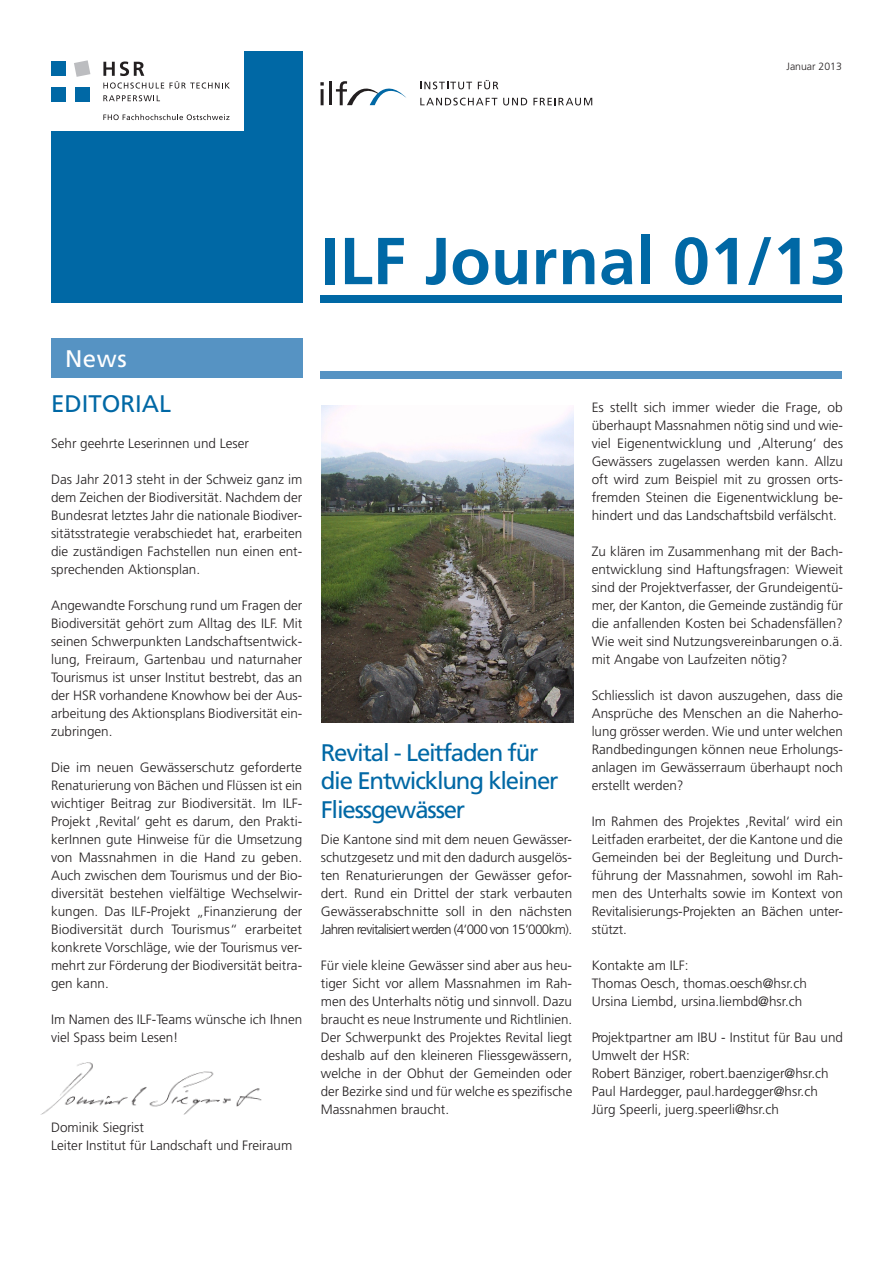
<style>
.page{position:relative;width:893px;height:1263px;background:#fff}
.page>*{position:absolute;margin:0;border:0;box-sizing:border-box;transform-origin:0 0}
.Legende{font:700 66.3px "Frutiger LT Pro";color:#0068a5}
.Titel_über_Spalten{font:24px/28.5px "Frutiger LT Pro";letter-spacing:-.05em;color:#0068a5}
.Titel_über_Spalten-2{font:24px "Frutiger LT Pro";color:#0068a5}
.t1{font:24px "Frutiger LT Pro";color:#fff}
.Lauftext{font:300 13.5px/18px "Frutiger LT Pro";color:#231f20;text-align:justify}
.Legende-2{font:300 10.5px "Frutiger LT Pro";color:#231f20}
</style>
<div class="page">
<svg style="left:420px;top:82px;width:52px;height:7px"></svg>
<svg style="left:478px;top:80px;width:20px;height:9px"></svg>
<svg style="left:420px;top:98px;width:77px;height:7px"></svg>
<svg style="left:503px;top:98px;width:24px;height:7px"></svg>
<svg style="left:533px;top:98px;width:59px;height:7px"></svg>
<svg style="left:320px;top:82px;width:4px;height:4px"></svg>
<hr style="left:321px;top:89px;width:3px;height:16px;background:#231f20">
<hr style="left:329px;top:82px;width:3px;height:23px;background:#231f20">
<svg style="left:336px;top:81px;width:70px;height:24px"></svg>
<div style="left:51px;top:339px;width:251px;height:39px;background:#5693c3"></div>
<div style="left:321px;top:371px;width:521px;height:7px;background:#5693c3"></div>
<div style="left:321px;top:295px;width:521px;height:7px;background:#0068a5"></div>
<div style="left:51px;top:51px;width:251px;height:251px;background:#0068a5"></div>
<div style="left:13px;top:50px;width:230px;height:81px;background:#fff"></div>
<div style="left:51px;top:62px;width:14px;height:14px;background:#0068a5"></div>
<div style="left:51px;top:87px;width:14px;height:14px;background:#0068a5"></div>
<div style="left:75px;top:87px;width:14px;height:14px;background:#0068a5"></div>
<svg style="left:74px;top:60px;width:16px;height:17px"></svg>
<svg style="left:103px;top:114px;width:126px;height:6px"></svg>
<svg style="left:103px;top:61px;width:41px;height:15px"></svg>
<svg style="left:103px;top:82px;width:61px;height:7px"></svg>
<svg style="left:170px;top:81px;width:60px;height:8px"></svg>
<svg style="left:103px;top:95px;width:57px;height:6px"></svg>
<img style="left:322px;top:405px;width:251px;height:317px">
<img style="left:41px;top:1062px;width:221px;height:52px">
<p class="Legende-2" style="left:786px;top:61px;width:57px">Januar 2013</p>
<p class="Legende" style="left:321px;top:222px;width:527px">ILF Journal 01/13</p>
<p class="t1" style="left:65px;top:345px;width:63px">News</p>
<p class="Titel_über_Spalten-2" style="left:51px;top:390px;width:122px">EDITORIAL</p>
<p class="Lauftext" style="left:51px;top:435px;width:200px">Sehr geehrte Leserinnen und Leser</p>
<p class="Lauftext" style="left:51px;top:471px;width:253px">Das Jahr 2013 steht in der Schweiz ganz im dem Zeichen der Biodiversität. Nachdem der Bundesrat letztes Jahr die nationale Biodiver&shy;sitätsstrategie verabschiedet hat, erarbeiten die zuständigen Fachstellen nun einen ent&shy;sprechenden Aktionsplan.</p>
<p class="Lauftext" style="left:51px;top:597px;width:253px">Angewandte Forschung rund um Fragen der Biodiversität gehört zum Alltag des ILF. Mit seinen Schwerpunkten Landschaftsentwick&shy;lung, Freiraum, Gartenbau und naturnaher Tourismus ist unser Institut bestrebt, das an der HSR vorhandene Knowhow bei der Aus&shy;arbeitung des Aktionsplans Biodiversität ein&shy;zubringen.</p>
<p class="Lauftext" style="left:51px;top:759px;width:253px">Die im neuen Gewässerschutz geforderte Renaturierung von Bächen und Flüssen ist ein wichtiger Beitrag zur Biodiversität. Im ILF-Projekt ‚Revital‘ geht es darum, den Prakti&shy;kerInnen gute Hinweise für die Umsetzung von Massnahmen in die Hand zu geben.<br>Auch zwischen dem Tourismus und der Bio&shy;diversität bestehen vielfältige Wechselwir&shy;kungen. Das ILF-Projekt „Finanzierung der Biodiversität durch Tourismus“ erarbeitet konkrete Vorschläge, wie der Tourismus ver&shy;mehrt zur Förderung der Biodiversität beitra&shy;gen kann.</p>
<p class="Lauftext" style="left:51px;top:1011px;width:253px">Im Namen des ILF-Teams wünsche ich Ihnen viel Spass beim Lesen!</p>
<p class="Lauftext" style="left:51px;top:1119px;width:95px">Dominik Siegrist</p>
<p class="Lauftext" style="left:51px;top:1137px;width:243px">Leiter Institut für Landschaft und Freiraum</p>
<p class="Titel_über_Spalten" style="left:321px;top:738px;width:239px">Revital - Leitfaden für die Entwicklung kleiner<br>Fliessgewässer</p>
<p class="Lauftext" style="left:321px;top:831px;width:253px">Die Kantone sind mit dem neuen Gewässer&shy;schutzgesetz und mit den dadurch ausgelös&shy;ten Renaturierungen der Gewässer gefor&shy;dert. Rund ein Drittel der stark verbauten Gewässerabschnitte soll in den nächsten Jahren revitalisiert werden (4‘000 von 15‘000km).</p>
<p class="Lauftext" style="left:321px;top:957px;width:253px">Für viele kleine Gewässer sind aber aus heu&shy;tiger Sicht vor allem Massnahmen im Rah&shy;men des Unterhalts nötig und sinnvoll. Dazu braucht es neue Instrumente und Richtlinien.<br>Der Schwerpunkt des Projektes Revital liegt deshalb auf den kleineren Fliessgewässern, welche in der Obhut der Gemeinden oder der Bezirke sind und für welche es spezifische Massnahmen braucht.</p>
<p class="Lauftext" style="left:592px;top:399px;width:253px">Es stellt sich immer wieder die Frage, ob überhaupt Massnahmen nötig sind und wie&shy;viel Eigenentwicklung und ‚Alterung‘ des Gewässers zugelassen werden kann. Allzu oft wird zum Beispiel mit zu grossen orts&shy;fremden Steinen die Eigenentwicklung be&shy;hindert und das Landschaftsbild verfälscht.</p>
<p class="Lauftext" style="left:592px;top:543px;width:253px">Zu klären im Zusammenhang mit der Bach&shy;entwicklung sind Haftungsfragen: Wieweit sind der Projektverfasser, der Grundeigentü&shy;mer, der Kanton, die Gemeinde zuständig für die anfallenden Kosten bei Schadensfällen?<br>Wie weit sind Nutzungsvereinbarungen o.ä. mit Angabe von Laufzeiten nötig?</p>
<p class="Lauftext" style="left:592px;top:687px;width:253px">Schliesslich ist davon auszugehen, dass die Ansprüche des Menschen an die Naherho&shy;lung grösser werden. Wie und unter welchen Randbedingungen können neue Erholungs&shy;anlagen im Gewässerraum überhaupt noch erstellt werden?</p>
<p class="Lauftext" style="left:592px;top:813px;width:253px">Im Rahmen des Projektes ‚Revital‘ wird ein Leitfaden erarbeitet, der die Kantone und die Gemeinden bei der Begleitung und Durch&shy;führung der Massnahmen, sowohl im Rah&shy;men des Unterhalts sowie im Kontext von Revitalisierungs-Projekten an Bächen unter&shy;stützt.</p>
<p class="Lauftext" style="left:592px;top:957px;width:98px">Kontakte am ILF:</p>
<p class="Lauftext" style="left:592px;top:975px;width:217px">Thomas Oesch, thomas.oesch@hsr.ch</p>
<p class="Lauftext" style="left:592px;top:993px;width:212px">Ursina Liembd, ursina.liembd@hsr.ch</p>
<p class="Lauftext" style="left:592px;top:1029px;width:253px">Projektpartner am IBU - Institut für Bau und<br>Umwelt der HSR:</p>
<p class="Lauftext" style="left:592px;top:1065px;width:238px">Robert Bänziger, robert.baenziger@hsr.ch</p>
<p class="Lauftext" style="left:592px;top:1083px;width:228px">Paul Hardegger, paul.hardegger@hsr.ch</p>
<p class="Lauftext" style="left:592px;top:1101px;width:189px">Jürg Speerli, juerg.speerli@hsr.ch</p>
</div>
